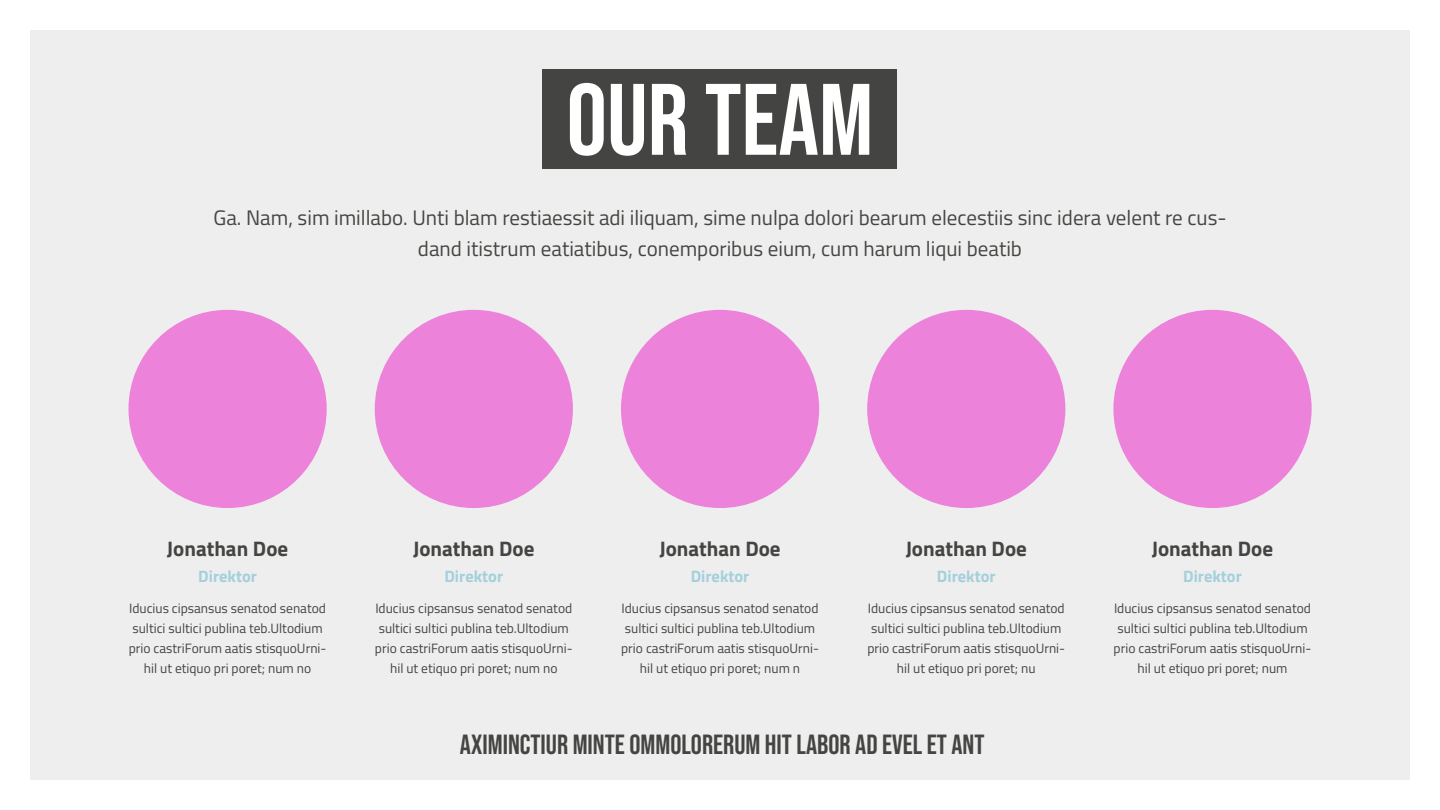
<style>
.page{position:relative;width:1440px;height:810px;background:#fff}
.page>*{position:absolute;margin:0;border:0;box-sizing:border-box;transform-origin:0 0}
._135_Header_C_Bebas{font:101.25px "Bebas Neue";color:#fff}
._37_Content_C_Bebas{font:27.75px "Bebas Neue";color:#444442}
._28_Content_C_Titill{font:21px/31.5px "Titillium Web";color:#444442;text-align:center}
._28_Content_C_Titill-2{font:700 21px "Titillium Web";color:#444442}
._22_Content_C_Titill{font:700 16.5px "Titillium Web";color:#a4d0db}
._18_Content_C_Titill{font:13.5px/20.2px "Titillium Web";color:#444442;text-align:center}
</style>
<div class="page">
<div style="left:30px;top:30px;width:1380px;height:750px;background:#eee"></div>
<div style="left:129px;top:310px;width:198px;height:198px;background:#ec82da;border-radius:50%"></div>
<div style="left:621px;top:310px;width:198px;height:198px;background:#ec82da;border-radius:50%"></div>
<div style="left:375px;top:310px;width:198px;height:198px;background:#ec82da;border-radius:50%"></div>
<div style="left:867px;top:310px;width:198px;height:198px;background:#ec82da;border-radius:50%"></div>
<div style="left:1113px;top:310px;width:199px;height:198px;background:#ec82da;border-radius:50%"></div>
<div style="left:543px;top:69px;width:354px;height:100px;background:#444442"></div>
<p class="_135_Header_C_Bebas" style="left:567px;top:62px;width:308px">OUR TEAM</p>
<p class="_28_Content_C_Titill" style="left:213px;top:201px;width:1015px">Ga. Nam, sim imillabo. Unti blam restiaessit adi iliquam, sime nulpa dolori bearum elecestiis sinc idera velent re cus&shy;dand itistrum eatiatibus, conemporibus eium, cum harum liqui beatib</p>
<p class="_28_Content_C_Titill-2" style="left:167px;top:533px;width:123px">Jonathan Doe</p>
<p class="_28_Content_C_Titill-2" style="left:413px;top:533px;width:123px">Jonathan Doe</p>
<p class="_28_Content_C_Titill-2" style="left:659px;top:533px;width:123px">Jonathan Doe</p>
<p class="_28_Content_C_Titill-2" style="left:906px;top:533px;width:123px">Jonathan Doe</p>
<p class="_28_Content_C_Titill-2" style="left:1152px;top:533px;width:123px">Jonathan Doe</p>
<p class="_22_Content_C_Titill" style="left:198px;top:564px;width:60px">Direktor</p>
<p class="_22_Content_C_Titill" style="left:444px;top:564px;width:60px">Direktor</p>
<p class="_22_Content_C_Titill" style="left:691px;top:564px;width:60px">Direktor</p>
<p class="_22_Content_C_Titill" style="left:937px;top:564px;width:60px">Direktor</p>
<p class="_22_Content_C_Titill" style="left:1183px;top:564px;width:60px">Direktor</p>
<p class="_18_Content_C_Titill" style="left:129px;top:597px;width:199px">Iducius cipsansus senatod senatod sultici sultici publina teb.Ultodium prio castriForum aatis stisquoUrni&shy;hil ut etiquo pri poret; num no</p>
<p class="_18_Content_C_Titill" style="left:375px;top:597px;width:199px">Iducius cipsansus senatod senatod sultici sultici publina teb.Ultodium prio castriForum aatis stisquoUrni&shy;hil ut etiquo pri poret; num no</p>
<p class="_18_Content_C_Titill" style="left:621px;top:597px;width:199px">Iducius cipsansus senatod senatod sultici sultici publina teb.Ultodium prio castriForum aatis stisquoUrni&shy;hil ut etiquo pri poret; num n</p>
<p class="_18_Content_C_Titill" style="left:867px;top:597px;width:199px">Iducius cipsansus senatod senatod sultici sultici publina teb.Ultodium prio castriForum aatis stisquoUrni&shy;hil ut etiquo pri poret; nu</p>
<p class="_18_Content_C_Titill" style="left:1114px;top:597px;width:199px">Iducius cipsansus senatod senatod sultici sultici publina teb.Ultodium prio castriForum aatis stisquoUrni&shy;hil ut etiquo pri poret; num</p>
<p class="_37_Content_C_Bebas" style="left:460px;top:729px;width:526px">AXIMINCTIUR MINTE OMMOLORERUM HIT LABOR AD EVEL ET ANT</p>
</div>
